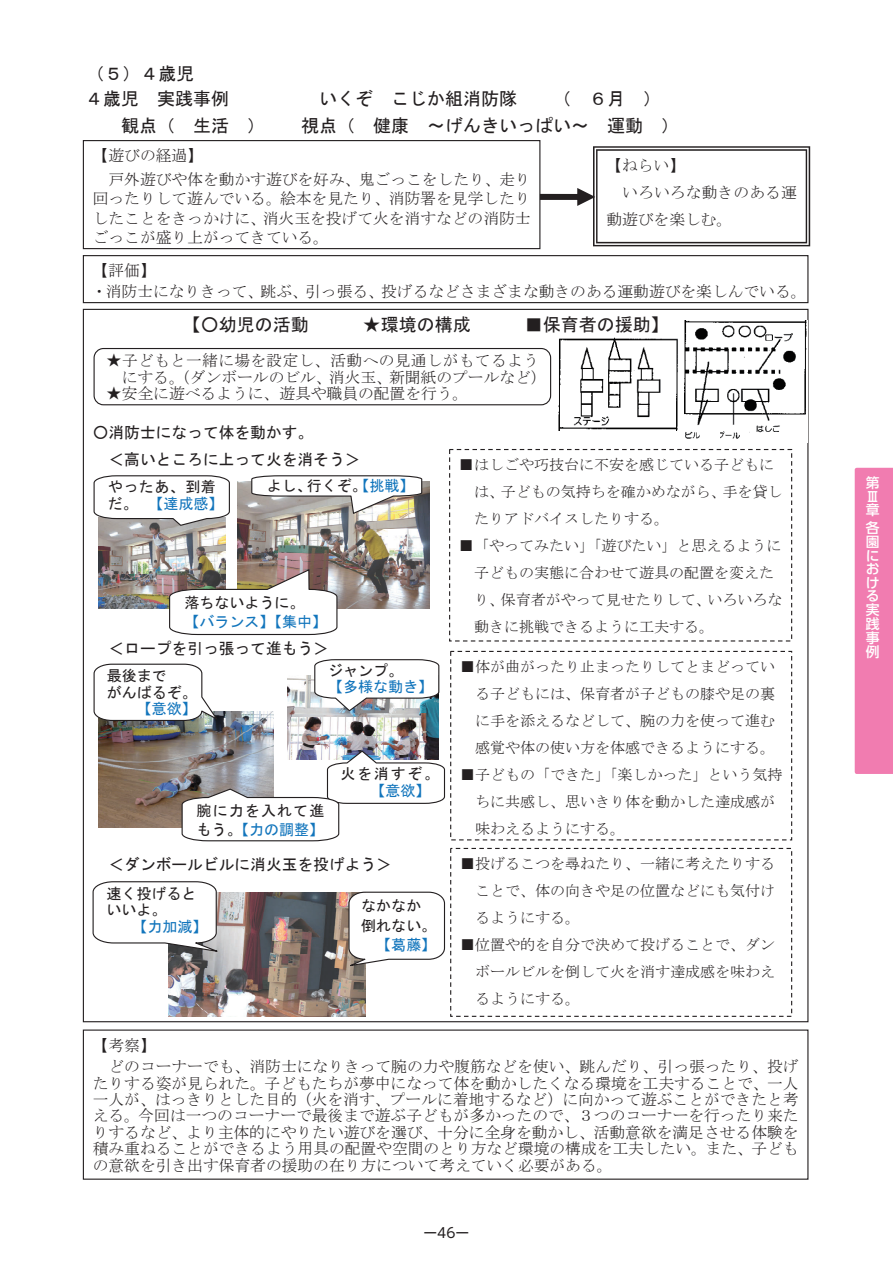
<style>
.page{position:relative;width:893px;height:1263px;background:#fff}
.page>*{position:absolute;margin:0;border:0;box-sizing:border-box;transform-origin:0 0}
.t1{font:18px "MS Gothic";color:#231f20}
.t2{font:15.75px/16.5px "MS Mincho";color:#231f20}
.t3{font:15.75px/27px "MS Gothic";color:#231f20}
.t4{font:15px/27px "MS Mincho";color:#231f20}
.t5{font:15px/16.5px "MS Gothic";color:#231f20}
.t6{font:15px "MS Gothic";color:#1275bc}
.t7{font:15px/19.5px "MS Gothic";letter-spacing:.07em;color:#231f20}
.t8{font:15px/16.5px "MS Gothic";letter-spacing:.03em;color:#231f20}
.t9{font:500 13.8px/13.6px "UD Shin Go Pr 6";color:#fff}
.t10{font:13.8px "UD Shin Go Pr 6";color:#231f20}
.s1{color:#1275bc}
</style>
<div class="page">
<div style="left:83px;top:140px;width:457px;height:109px;border:1px solid #231f20"></div>
<div style="left:94px;top:348px;width:457px;height:57px;border:1px solid #231f20;border-radius:9px"></div>
<div style="left:449px;top:449px;width:343px;height:192px;border:1px dashed #231f20"></div>
<div style="left:450px;top:651px;width:342px;height:189px;border:1px dashed #231f20"></div>
<div style="left:450px;top:848px;width:342px;height:169px;border:1px dashed #231f20"></div>
<svg style="left:540px;top:146px;width:270px;height:100px"></svg>
<div style="left:83px;top:255px;width:725px;height:48px;border:1px solid #231f20"></div>
<img style="left:558px;top:338px;width:120px;height:93px">
<img style="left:684px;top:320px;width:123px;height:119px">
<img style="left:288px;top:676px;width:151px;height:74px">
<img style="left:99px;top:526px;width:127px;height:83px">
<svg style="left:93px;top:475px;width:137px;height:51px"></svg>
<svg style="left:314px;top:659px;width:126px;height:53px"></svg>
<img style="left:237px;top:481px;width:193px;height:128px">
<svg style="left:168px;top:568px;width:170px;height:68px"></svg>
<img style="left:99px;top:711px;width:174px;height:116px">
<svg style="left:93px;top:663px;width:127px;height:59px"></svg>
<img style="left:169px;top:892px;width:196px;height:124px">
<svg style="left:181px;top:750px;width:265px;height:92px"></svg>
<svg style="left:92px;top:881px;width:135px;height:73px"></svg>
<svg style="left:342px;top:891px;width:104px;height:77px"></svg>
<svg style="left:251px;top:475px;width:172px;height:40px"></svg>
<div style="left:855px;top:468px;width:38px;height:306px;background:#f17cb0"></div>
<p class="t1" style="left:86px;top:65px;width:110px">（５）４歳児</p>
<p class="t1" style="left:85px;top:89px;width:145px">４歳児 実践事例</p>
<p class="t1" style="left:319px;top:89px;width:199px">いくぞ こじか組消防隊</p>
<p class="t1" style="left:553px;top:89px;width:109px">（ ６月 ）</p>
<p class="t1" style="left:121px;top:116px;width:145px">観点（ 生活 ）</p>
<p class="t1" style="left:301px;top:116px;width:379px">視点（ 健康 ～げんきいっぱい～ 運動 ）</p>
<p class="t2" style="left:108px;top:144px;width:424px;line-height:23.4px;text-indent:-16px">【遊びの経過】<br>戸外遊びや体を動かす遊びを好み、鬼ごっこをしたり、走り</p>
<p class="t2" style="left:93px;top:189px;width:439px;line-height:19.5px;text-align:justify">回ったりして遊んでいる。絵本を見たり、消防署を見学したりしたことをきっかけに、消火玉を投げて火を消すなどの消防士ごっこが盛り上がってきている。</p>
<p class="t2" style="left:606px;top:157px;width:80px">【ねらい】</p>
<p class="t2" style="left:622px;top:184px;width:176px">いろいろな動きのある運</p>
<p class="t2" style="left:606px;top:211px;width:127px">動遊びを楽しむ。</p>
<p class="t2" style="left:91px;top:260px;width:717px;line-height:21px">【評価】<br>・消防士になりきって、跳ぶ、引っ張る、投げるなどさまざまな動きのある運動遊びを楽しんでいる。</p>
<p class="t1" style="left:183px;top:316px;width:127px">【○幼児の活動</p>
<p class="t1" style="left:363px;top:316px;width:109px">★環境の構成</p>
<p class="t1" style="left:525px;top:316px;width:145px">■保育者の援助】</p>
<p class="t2" style="left:122px;top:352px;width:426px;text-indent:-16px">★子どもと一緒に場を設定し、活動への見通しがもてるようにする。（ダンボールのビル、消火玉、新聞紙のプールなど）</p>
<p class="t2" style="left:106px;top:385px;width:364px">★安全に遊べるように、遊具や職員の配置を行う。</p>
<p class="t3" style="left:108px;top:419px;width:253px;text-indent:-16px">○消防士になって体を動かす。<br>＜高いところに上って火を消そう＞</p>
<p class="t4" style="left:474px;top:451px;width:310px;text-indent:-15px">■はしごや巧技台に不安を感じている子どもには、子どもの気持ちを確かめながら、手を貸したりアドバイスしたりする。</p>
<p class="t4" style="left:474px;top:532px;width:310px;text-indent:-15px">■「やってみたい」「遊びたい」と思えるように子どもの実態に合わせて遊具の配置を変えたり、保育者がやって見せたりして、いろいろな動きに挑戦できるように工夫する。</p>
<p class="t4" style="left:475px;top:653px;width:302px;text-align:justify;text-indent:-15px">■体が曲がったり止まったりしてとまどっている子どもには、保育者が子どもの膝や足の裏に手を添えるなどして、腕の力を使って進む感覚や体の使い方を体感できるようにする。</p>
<p class="t4" style="left:475px;top:761px;width:309px;text-indent:-15px">■子どもの「できた」「楽しかった」という気持ちに共感し、思いきり体を動かした達成感が味わえるようにする。</p>
<p class="t4" style="left:475px;top:850px;width:302px;text-align:justify;text-indent:-15px">■投げるこつを尋ねたり、一緒に考えたりすることで、体の向きや足の位置などにも気付けるようにする。</p>
<p class="t4" style="left:475px;top:931px;width:302px;text-align:justify;text-indent:-15px">■位置や的を自分で決めて投げることで、ダンボールビルを倒して火を消す達成感を味わえるようにする。</p>
<p class="t2" style="left:108px;top:1035px;width:692px;line-height:21px;text-indent:-16px">【考察】<br>どのコーナーでも、消防士になりきって腕の力や腹筋などを使い、跳んだり、引っ張ったり、投げ</p>
<p class="t2" style="left:93px;top:1074px;width:707px;text-align:justify">たりする姿が見られた。子どもたちが夢中になって体を動かしたくなる環境を工夫することで、一人一人が、はっきりとした目的（火を消す、プールに着地するなど）に向かって遊ぶことができたと考える。今回は一つのコーナーで最後まで遊ぶ子どもが多かったので、３つのコーナーを行ったり来たりするなど、より主体的にやりたい遊びを選び、十分に全身を動かし、活動意欲を満足させる体験を積み重ねることができるよう用具の配置や空間のとり方など環境の構成を工夫したい。また、子どもの意欲を引き出す保育者の援助の在り方について考えていく必要がある。</p>
<p class="t5" style="left:267px;top:478px;width:149px">よし、行くぞ。<span class="s1">【挑戦】</span></p>
<p class="t8" style="left:108px;top:479px;width:117px">やったあ、到着だ。 <span class="s1">【達成感】</span></p>
<p class="t5" style="left:184px;top:594px;width:122px">落ちないように。</p>
<p class="t6" style="left:184px;top:614px;width:144px">【バランス】【集中】</p>
<p class="t5" style="left:107px;top:667px;width:91px">最後まで<br>がんばるぞ。</p>
<p class="t6" style="left:137px;top:701px;width:62px">【意欲】</p>
<p class="t3" style="left:108px;top:635px;width:222px">＜ロープを引っ張って進もう＞</p>
<p class="t5" style="left:328px;top:662px;width:77px">ジャンプ。</p>
<p class="t6" style="left:328px;top:679px;width:107px">【多様な動き】</p>
<p class="t5" style="left:340px;top:765px;width:100px">火を消すぞ。</p>
<p class="t6" style="left:370px;top:783px;width:62px">【意欲】</p>
<p class="t7" style="left:197px;top:801px;width:129px">腕に力を入れて進もう。<span class="s1">【力の調整】</span></p>
<p class="t3" style="left:108px;top:851px;width:285px">＜ダンボールビルに消火玉を投げよう＞</p>
<p class="t5" style="left:106px;top:885px;width:92px">速く投げるといいよ。</p>
<p class="t6" style="left:133px;top:919px;width:76px">【力加減】</p>
<p class="t5" style="left:361px;top:896px;width:77px;line-height:19.5px">なかなか倒れない。</p>
<p class="t6" style="left:376px;top:937px;width:62px">【葛藤】</p>
<p class="t10" style="left:424px;top:1222px;width:47px">ー46ー</p>
<p class="t9" style="left:866px;top:476px;width:15px">第<br>Ⅲ章</p>
<p class="t9" style="left:866px;top:521px;width:15px;text-align:justify">各園における実践事例</p>
</div>
